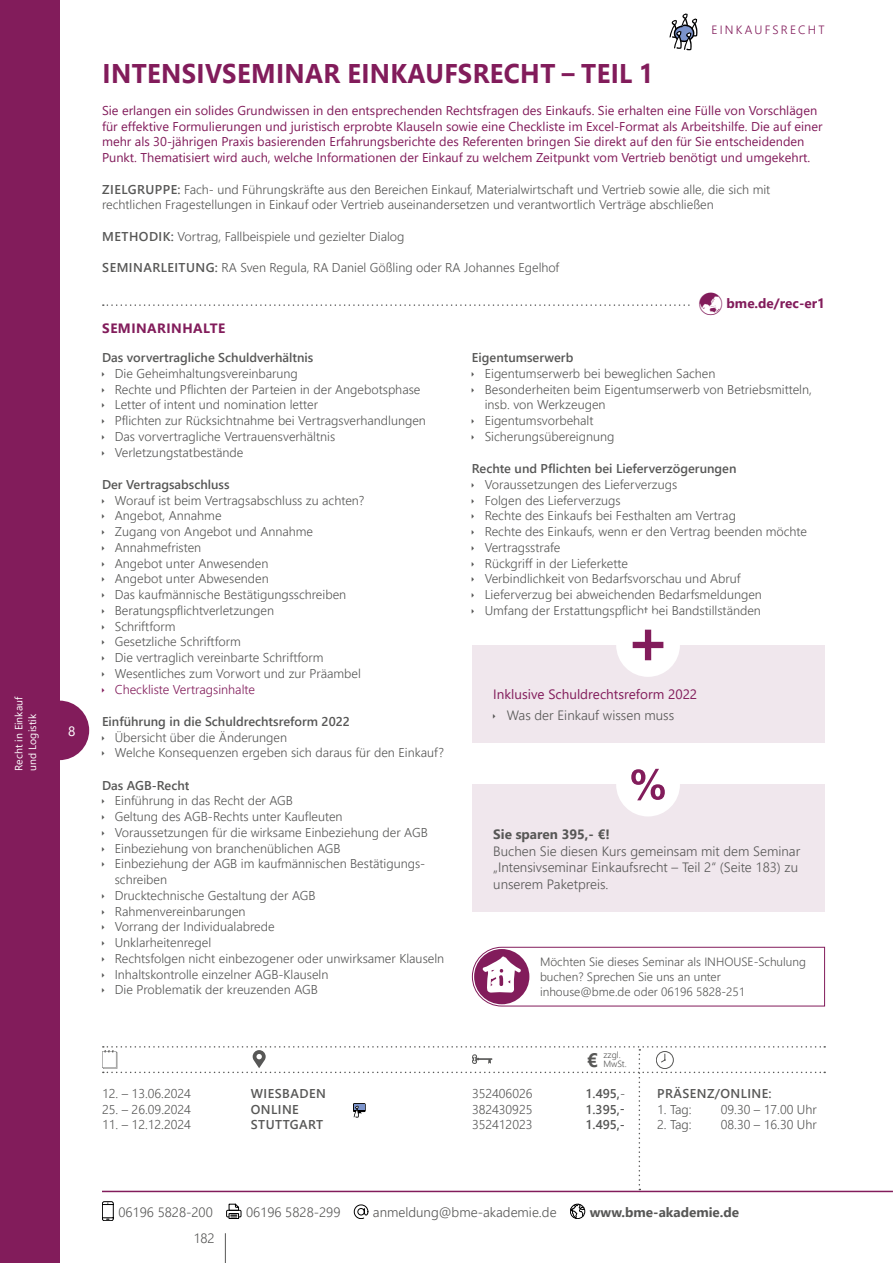
<style>
.page{position:relative;width:893px;height:1263px;background:#fff}
.page>*{position:absolute;margin:0;border:0;box-sizing:border-box;transform-origin:0 0}
.t1{font:700 27px "Segoe UI";letter-spacing:.015em;color:#821c5b;scale:.95 1}
.t2{font:700 19.5px "Segoe UI";color:#575756}
.t3{font:300 13.5px/16.5px "Segoe UI";color:#575756}
.t4{font:700 13.5px "Segoe UI";color:#575756}
.t5{font:13.5px "Segoe UI";color:#821c5b}
.t6{font:700 13.5px "Segoe UI";color:#821c5b}
.t7{font:700 13.5px "Segoe UI";letter-spacing:.035em;color:#821c5b}
.t8{font:13.5px "Segoe UI";color:#fff}
.t9{font:300 12.75px/15.8px "Segoe UI";color:#575756}
.t10{font:12.75px/15.8px "Segoe UI";color:#821c5b}
.t11{font:600 12.75px "Segoe UI";color:#575756}
.t12{font:600 12.75px "Segoe UI";letter-spacing:.035em;color:#575756}
.t13{font:300 12.75px "Segoe UI";color:#821c5b}
.t14{font:300 12px/15px "Segoe UI";color:#575756}
.t15{font:300 12px "Segoe UI";letter-spacing:.185em;color:#821c5b}
.t16{font:10.5px/13.5px "Segoe UI";color:#fff}
.t17{font:300 9px/9px "Segoe UI";color:#575756}
.s1{font-weight:600}
.s2{font-weight:300}
</style>
<div class="page">
<div style="left:30px;top:701px;width:59px;height:59px;background:#821c5b;border-radius:50%"></div>
<div style="left:0;top:0;width:60px;height:1263px;background:#821c5b"></div>
<hr style="left:225px;top:1233px;width:1px;height:30px;background:#575756">
<svg style="left:102px;top:1201px;width:12px;height:20px"></svg>
<div style="left:226px;top:1210px;width:15px;height:7px;border:1px solid #000"></div>
<svg style="left:229px;top:1204px;width:10px;height:15px"></svg>
<svg style="left:354px;top:1205px;width:14px;height:14px"></svg>
<svg style="left:570px;top:1204px;width:15px;height:15px"></svg>
<div style="left:570px;top:1204px;width:15px;height:15px;border:1px solid #000;border-radius:50%"></div>
<hr style="left:102px;top:1191px;width:791px;height:1px;background:#821c5b">
<div style="left:472px;top:784px;width:353px;height:128px;background:#f0e7ed"></div>
<div style="left:616px;top:753px;width:64px;height:63px;background:#fff;border-radius:50%"></div>
<svg style="left:631px;top:769px;width:34px;height:31px"></svg>
<svg style="left:669px;top:13px;width:28px;height:37px"></svg>
<svg style="left:102px;top:1046px;width:723px;height:144px"></svg>
<div style="left:472px;top:645px;width:353px;height:98px;background:#f0e7ed"></div>
<div style="left:616px;top:613px;width:64px;height:64px;background:#fff;border-radius:50%"></div>
<svg style="left:633px;top:630px;width:30px;height:30px"></svg>
<svg style="left:472px;top:946px;width:353px;height:61px"></svg>
<svg style="left:103px;top:304px;width:587px;height:2px"></svg>
<p class="t16" style="left:11px;top:770px;width:75px;rotate:-90deg">Recht in Einkauf und Logistik</p>
<p class="t8" style="left:68px;top:718px;width:9px">8</p>
<p class="t15" style="left:711px;top:19px;width:115px">EINKAUFSRECHT</p>
<h1 class="t1" style="left:102px;top:48px;width:582px">INTENSIVSEMINAR EINKAUFSRECHT – TEIL 1</h1>
<p class="t10" style="left:102px;top:101px;width:722px">Sie erlangen ein solides Grundwissen in den entsprechenden Rechtsfragen des Einkaufs. Sie erhalten eine Fülle von Vorschlägen für effektive Formulierungen und juristisch erprobte Klauseln sowie eine Checkliste im Excel-Format als Arbeitshilfe. Die auf einer mehr als 30-jährigen Praxis basierenden Erfahrungsberichte des Referenten bringen Sie direkt auf den für Sie entscheidenden Punkt. Thematisiert wird auch, welche Informationen der Einkauf zu welchem Zeitpunkt vom Vertrieb benötigt und umgekehrt.</p>
<p class="t9" style="left:102px;top:180px;width:670px"><span class="s1">ZIELGRUPPE:</span> Fach- und Führungskräfte aus den Bereichen Einkauf, Materialwirtschaft und Vertrieb sowie alle, die sich mit rechtlichen Fragestellungen in Einkauf oder Vertrieb auseinandersetzen und verantwortlich Verträge abschließen</p>
<p class="t9" style="left:102px;top:227px;width:304px"><span class="s1">METHODIK:</span> Vortrag, Fallbeispiele und gezielter Dialog</p>
<p class="t9" style="left:102px;top:259px;width:459px"><span class="s1">SEMINARLEITUNG:</span> RA Sven Regula, RA Daniel Gößling oder RA Johannes Egelhof</p>
<p class="t6" style="left:727px;top:291px;width:100px">bme.de/rec-er1</p>
<p class="t7" style="left:102px;top:315px;width:124px">SEMINARINHALTE</p>
<p class="t11" style="left:102px;top:346px;width:213px">Das vorvertragliche Schuldverhältnis</p>
<p class="t9" style="left:115px;top:364px;width:313px">Die Geheimhaltungsvereinbarung<br>Rechte und Pflichten der Parteien in der Angebotsphase Letter of intent und nomination letter<br>Pflichten zur Rücksichtnahme bei Vertragsverhandlungen Das vorvertragliche Vertrauensverhältnis Verletzungstatbestände</p>
<p class="t11" style="left:102px;top:472px;width:129px">Der Vertragsabschluss</p>
<p class="t9" style="left:115px;top:491px;width:251px">Worauf ist beim Vertragsabschluss zu achten?<br>Angebot, Annahme<br>Zugang von Angebot und Annahme<br>Annahmefristen<br>Angebot unter Anwesenden<br>Angebot unter Abwesenden<br>Das kaufmännische Bestätigungsschreiben<br>Beratungspflichtverletzungen<br>Schriftform<br>Gesetzliche Schriftform<br>Die vertraglich vereinbarte Schriftform<br>Wesentliches zum Vorwort und zur Präambel</p>
<p class="t13" style="left:115px;top:677px;width:142px">Checkliste Vertragsinhalte</p>
<p class="t11" style="left:102px;top:709px;width:249px">Einführung in die Schuldrechtsreform 2022</p>
<p class="t9" style="left:115px;top:728px;width:331px">Übersicht über die Änderungen<br>Welche Konsequenzen ergeben sich daraus für den Einkauf?</p>
<p class="t11" style="left:102px;top:773px;width:89px">Das AGB-Recht</p>
<p class="t9" style="left:115px;top:792px;width:331px">Einführung in das Recht der AGB<br>Geltung des AGB-Rechts unter Kaufleuten<br>Voraussetzungen für die wirksame Einbeziehung der AGB Einbeziehung von branchenüblichen AGB<br>Einbeziehung der AGB im kaufmännischen Bestätigungs&shy;schreiben<br>Drucktechnische Gestaltung der AGB Rahmenvereinbarungen<br>Vorrang der Individualabrede<br>Unklarheitenregel<br>Rechtsfolgen nicht einbezogener oder unwirksamer Klauseln Inhaltskontrolle einzelner AGB-Klauseln<br>Die Problematik der kreuzenden AGB</p>
<p class="t11" style="left:472px;top:346px;width:103px">Eigentumserwerb</p>
<p class="t9" style="left:485px;top:364px;width:329px">Eigentumserwerb bei beweglichen Sachen<br>Besonderheiten beim Eigentumserwerb von Betriebsmitteln, insb. von Werkzeugen<br>Eigentumsvorbehalt<br>Sicherungsübereignung</p>
<p class="t11" style="left:472px;top:456px;width:266px">Rechte und Pflichten bei Lieferverzögerungen</p>
<p class="t9" style="left:485px;top:475px;width:324px">Voraussetzungen des Lieferverzugs<br>Folgen des Lieferverzugs<br>Rechte des Einkaufs bei Festhalten am Vertrag<br>Rechte des Einkaufs, wenn er den Vertrag beenden möchte Vertragsstrafe<br>Rückgriff in der Lieferkette<br>Verbindlichkeit von Bedarfsvorschau und Abruf Lieferverzug bei abweichenden Bedarfsmeldungen Umfang der Erstattungspflicht bei Bandstillständen</p>
<p class="t5" style="left:493px;top:682px;width:205px">Inklusive Schuldrechtsreform 2022</p>
<p class="t3" style="left:507px;top:706px;width:169px">Was der Einkauf wissen muss</p>
<p class="t4" style="left:493px;top:821px;width:118px">Sie sparen 395,- €!</p>
<p class="t3" style="left:493px;top:841px;width:309px">Buchen Sie diesen Kurs gemeinsam mit dem Seminar „Intensivseminar Einkaufsrecht – Teil 2“ (Seite 183) zu unserem Paketpreis.</p>
<p class="t14" style="left:540px;top:953px;width:267px">Möchten Sie dieses Seminar als INHOUSE-Schulung buchen? Sprechen Sie uns an unter inhouse@bme.de oder 06196 5828-251</p>
<h2 class="t2" style="left:587px;top:1042px;width:13px">€</h2>
<p class="t17" style="left:603px;top:1050px;width:25px">zzgl.<br>MwSt.</p>
<p class="t9" style="left:102px;top:1084px;width:90px">12. – 13.06.2024</p>
<p class="t12" style="left:251px;top:1081px;width:76px">WIESBADEN</p>
<p class="t9" style="left:472px;top:1084px;width:62px">352406026</p>
<p class="t11" style="left:586px;top:1081px;width:41px">1.495,<span class="s2">-</span></p>
<p class="t9" style="left:102px;top:1100px;width:90px">25. – 26.09.2024</p>
<p class="t11" style="left:251px;top:1097px;width:49px">ONLINE</p>
<p class="t9" style="left:472px;top:1100px;width:62px">382430925</p>
<p class="t11" style="left:585px;top:1097px;width:41px">1.395,-</p>
<p class="t9" style="left:102px;top:1116px;width:90px">11. – 12.12.2024</p>
<p class="t12" style="left:251px;top:1113px;width:74px">STUTTGART</p>
<p class="t9" style="left:472px;top:1116px;width:62px">352412023</p>
<p class="t11" style="left:585px;top:1113px;width:41px">1.495,-</p>
<p class="t12" style="left:657px;top:1081px;width:116px">PRÄSENZ/ONLINE:</p>
<p class="t9" style="left:657px;top:1100px;width:36px">1. Tag:</p>
<p class="t9" style="left:721px;top:1100px;width:98px">09.30 – 17.00 Uhr</p>
<p class="t9" style="left:657px;top:1116px;width:36px">2. Tag:</p>
<p class="t9" style="left:721px;top:1116px;width:98px">08.30 – 16.30 Uhr</p>
<p class="t3" style="left:118px;top:1202px;width:96px">06196 5828-200</p>
<p class="t3" style="left:246px;top:1202px;width:96px">06196 5828-299</p>
<p class="t3" style="left:373px;top:1202px;width:185px">anmeldung@bme-akademie.de</p>
<p class="t4" style="left:590px;top:1199px;width:151px">www.bme-akademie.de</p>
<p class="t3" style="left:193px;top:1229px;width:23px">182</p>
</div>
